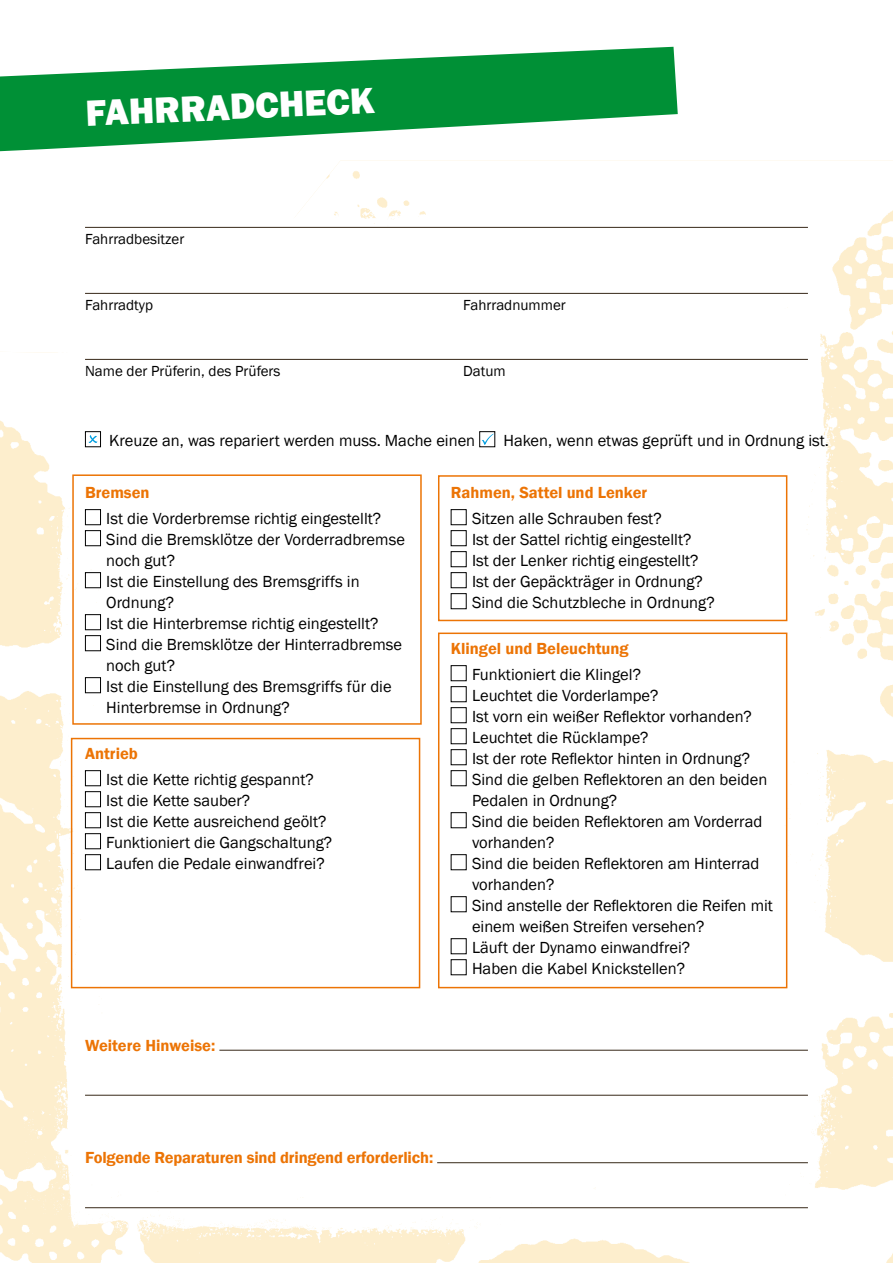
<style>
.page{position:relative;width:893px;height:1263px;background:#fff}
.page>*{position:absolute;margin:0;border:0;box-sizing:border-box;transform-origin:0 0}
.t1{font:800 37.5px "Franklin Gothic";color:#fff}
.t2{font:16.5px/21px "Franklin Gothic";color:#000}
.t3{font:600 16.5px "Franklin Gothic";color:#ec7405}
.t4{font:15px "Franklin Gothic";color:#000}
</style>
<div class="page">
<img style="left:0;top:160px;width:893px;height:1103px">
<img style="left:24px;top:181px;width:840px;height:1082px">
<div style="left:85px;top:510px;width:16px;height:15px;background:#fff"></div>
<div style="left:85px;top:509px;width:16px;height:16px;border:1px solid #000"></div>
<div style="left:85px;top:531px;width:16px;height:15px;background:#fff"></div>
<div style="left:85px;top:530px;width:16px;height:16px;border:1px solid #000"></div>
<div style="left:85px;top:573px;width:16px;height:15px;background:#fff"></div>
<div style="left:85px;top:572px;width:16px;height:16px;border:1px solid #000"></div>
<div style="left:85px;top:615px;width:16px;height:15px;background:#fff"></div>
<div style="left:85px;top:614px;width:16px;height:16px;border:1px solid #000"></div>
<div style="left:85px;top:636px;width:16px;height:15px;background:#fff"></div>
<div style="left:85px;top:635px;width:16px;height:16px;border:1px solid #000"></div>
<div style="left:85px;top:678px;width:16px;height:15px;background:#fff"></div>
<div style="left:85px;top:677px;width:16px;height:16px;border:1px solid #000"></div>
<div style="left:85px;top:771px;width:16px;height:15px;background:#fff"></div>
<div style="left:85px;top:770px;width:16px;height:16px;border:1px solid #000"></div>
<div style="left:85px;top:792px;width:16px;height:15px;background:#fff"></div>
<div style="left:85px;top:791px;width:16px;height:16px;border:1px solid #000"></div>
<div style="left:85px;top:813px;width:16px;height:15px;background:#fff"></div>
<div style="left:85px;top:812px;width:16px;height:16px;border:1px solid #000"></div>
<div style="left:85px;top:834px;width:16px;height:15px;background:#fff"></div>
<div style="left:85px;top:833px;width:16px;height:16px;border:1px solid #000"></div>
<div style="left:85px;top:855px;width:16px;height:15px;background:#fff"></div>
<div style="left:85px;top:854px;width:16px;height:16px;border:1px solid #000"></div>
<div style="left:451px;top:510px;width:15px;height:15px;background:#fff"></div>
<div style="left:451px;top:509px;width:16px;height:16px;border:1px solid #000"></div>
<div style="left:451px;top:531px;width:15px;height:15px;background:#fff"></div>
<div style="left:451px;top:530px;width:16px;height:16px;border:1px solid #000"></div>
<div style="left:451px;top:552px;width:15px;height:15px;background:#fff"></div>
<div style="left:451px;top:551px;width:16px;height:16px;border:1px solid #000"></div>
<div style="left:451px;top:573px;width:15px;height:15px;background:#fff"></div>
<div style="left:451px;top:572px;width:16px;height:16px;border:1px solid #000"></div>
<div style="left:451px;top:594px;width:15px;height:15px;background:#fff"></div>
<div style="left:451px;top:593px;width:16px;height:16px;border:1px solid #000"></div>
<div style="left:451px;top:666px;width:15px;height:15px;background:#fff"></div>
<div style="left:451px;top:665px;width:16px;height:16px;border:1px solid #000"></div>
<div style="left:451px;top:687px;width:15px;height:15px;background:#fff"></div>
<div style="left:451px;top:686px;width:16px;height:16px;border:1px solid #000"></div>
<div style="left:451px;top:708px;width:15px;height:15px;background:#fff"></div>
<div style="left:451px;top:707px;width:16px;height:16px;border:1px solid #000"></div>
<div style="left:451px;top:729px;width:15px;height:15px;background:#fff"></div>
<div style="left:451px;top:728px;width:16px;height:16px;border:1px solid #000"></div>
<div style="left:451px;top:750px;width:15px;height:15px;background:#fff"></div>
<div style="left:451px;top:749px;width:16px;height:16px;border:1px solid #000"></div>
<div style="left:451px;top:771px;width:15px;height:15px;background:#fff"></div>
<div style="left:451px;top:770px;width:16px;height:16px;border:1px solid #000"></div>
<div style="left:451px;top:813px;width:15px;height:15px;background:#fff"></div>
<div style="left:451px;top:812px;width:16px;height:16px;border:1px solid #000"></div>
<div style="left:451px;top:855px;width:15px;height:15px;background:#fff"></div>
<div style="left:451px;top:854px;width:16px;height:16px;border:1px solid #000"></div>
<div style="left:451px;top:897px;width:15px;height:15px;background:#fff"></div>
<div style="left:451px;top:896px;width:16px;height:16px;border:1px solid #000"></div>
<div style="left:451px;top:939px;width:15px;height:15px;background:#fff"></div>
<div style="left:451px;top:938px;width:16px;height:16px;border:1px solid #000"></div>
<div style="left:451px;top:960px;width:15px;height:15px;background:#fff"></div>
<div style="left:451px;top:959px;width:16px;height:16px;border:1px solid #000"></div>
<svg style="left:0;top:47px;width:678px;height:105px;fill:#009036"></svg>
<hr style="left:85px;top:227px;width:723px;height:1px;background:#372818">
<hr style="left:85px;top:293px;width:723px;height:1px;background:#372818">
<hr style="left:85px;top:359px;width:723px;height:1px;background:#372818">
<hr style="left:219px;top:1050px;width:589px;height:1px;background:#372818">
<hr style="left:85px;top:1095px;width:723px;height:1px;background:#372818">
<hr style="left:437px;top:1162px;width:371px;height:1px;background:#372818">
<hr style="left:85px;top:1207px;width:723px;height:1px;background:#372818">
<div style="left:85px;top:432px;width:16px;height:15px;background:#fff"></div>
<div style="left:85px;top:431px;width:16px;height:16px;border:1px solid #000"></div>
<div style="left:480px;top:432px;width:15px;height:15px;background:#fff"></div>
<div style="left:479px;top:431px;width:16px;height:16px;border:1px solid #000"></div>
<svg style="left:88px;top:435px;width:9px;height:8px"></svg>
<svg style="left:482px;top:434px;width:12px;height:11px"></svg>
<div style="left:72px;top:474px;width:350px;height:251px;border:2px solid #ec7405"></div>
<div style="left:438px;top:475px;width:349px;height:146px;border:2px solid #ec7405"></div>
<div style="left:438px;top:632px;width:349px;height:356px;border:2px solid #ec7405"></div>
<div style="left:71px;top:738px;width:349px;height:250px;border:2px solid #ec7405"></div>
<h1 class="t1" style="left:84px;top:90px;width:290px;rotate:-3deg">Fahrrad check</h1>
<p class="t4" style="left:85px;top:230px;width:101px">Fahrradbesitzer</p>
<p class="t4" style="left:85px;top:296px;width:70px">Fahrradtyp</p>
<p class="t4" style="left:463px;top:296px;width:104px">Fahrradnummer</p>
<p class="t4" style="left:85px;top:362px;width:197px">Name der Prüferin, des Prüfers</p>
<p class="t4" style="left:463px;top:362px;width:44px">Datum</p>
<p class="t2" style="left:109px;top:430px;width:368px">Kreuze an, was repariert werden muss. Mache einen</p>
<p class="t2" style="left:503px;top:430px;width:327px">Haken, wenn etwas geprüft und in Ordnung ist.</p>
<p class="t3" style="left:85px;top:482px;width:66px">Bremsen</p>
<p class="t2" style="left:106px;top:508px;width:300px">Ist die Vorderbremse richtig eingestellt?<br>Sind die Bremsklötze der Vorderradbremse noch gut?<br>Ist die Einstellung des Bremsgriffs in<br>Ordnung?<br>Ist die Hinterbremse richtig eingestellt?<br>Sind die Bremsklötze der Hinterradbremse noch gut?<br>Ist die Einstellung des Bremsgriffs für die<br>Hinterbremse in Ordnung?</p>
<p class="t3" style="left:85px;top:743px;width:54px">Antrieb</p>
<p class="t2" style="left:106px;top:769px;width:227px">Ist die Kette richtig gespannt?<br>Ist die Kette sauber?<br>Ist die Kette ausreichend geölt?<br>Funktioniert die Gangschaltung?<br>Laufen die Pedale einwandfrei?</p>
<p class="t3" style="left:85px;top:1035px;width:132px">Weitere Hinweise:</p>
<p class="t3" style="left:451px;top:482px;width:198px">Rahmen, Sattel und Lenker</p>
<p class="t2" style="left:472px;top:508px;width:244px">Sitzen alle Schrauben fest?<br>Ist der Sattel richtig eingestellt?<br>Ist der Lenker richtig eingestellt?<br>Ist der Gepäckträger in Ordnung?<br>Sind die Schutzbleche in Ordnung?</p>
<p class="t3" style="left:451px;top:638px;width:179px">Klingel und Beleuchtung</p>
<p class="t2" style="left:472px;top:664px;width:302px">Funktioniert die Klingel?<br>Leuchtet die Vorderlampe?<br>Ist vorn ein weißer Reflektor vorhanden?<br>Leuchtet die Rücklampe?<br>Ist der rote Reflektor hinten in Ordnung?<br>Sind die gelben Reflektoren an den beiden<br>Pedalen in Ordnung?<br>Sind die beiden Reflektoren am Vorderrad vorhanden?<br>Sind die beiden Reflektoren am Hinterrad vorhanden?<br>Sind anstelle der Reflektoren die Reifen mit einem weißen Streifen versehen?<br>Läuft der Dynamo einwandfrei?<br>Haben die Kabel Knickstellen?</p>
<p class="t3" style="left:85px;top:1147px;width:350px">Folgende Reparaturen sind dringend erforderlich:</p>
</div>
